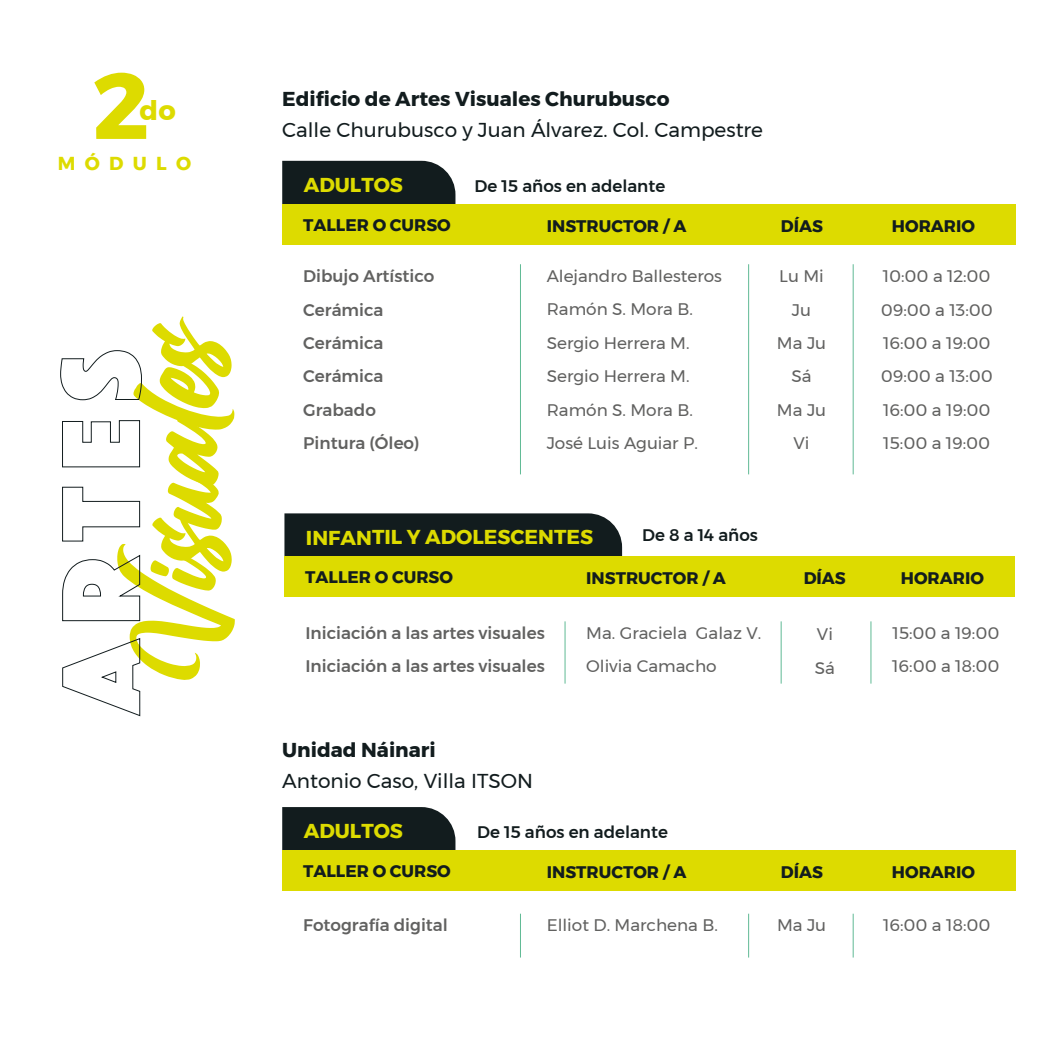
<style>
.page{position:relative;width:1050px;height:1050px;background:#fff}
.page>*{position:absolute;margin:0;border:0;box-sizing:border-box;transform-origin:0 0}
.t1{font:132.91px "Billion Dreams";color:#dddb00}
.t2{font:700 93.45px "Montserrat";color:#dddb00}
.t3{font:700 27.21px "Montserrat";color:#dddb00}
.t4{font:20.04px "Montserrat";color:#121c1e}
.t5{font:700 20.04px "Montserrat";color:#121c1e}
.t6{font:700 20.04px "Montserrat";color:#dddb00}
.t7{font:700 18.72px "Montserrat";letter-spacing:.5em;color:#dddb00}
.t8{font:16.71px/33.4px "Montserrat";color:#616160}
.t9{font:500 16.71px/33.4px "Montserrat";color:#616160}
.t10{font:700 16.71px "Montserrat";color:#121c1e}
.t11{font:500 16.71px "Montserrat";color:#121c1e}
</style>
<div class="page">
<svg style="left:62px;top:638px;width:79px;height:79px"></svg>
<svg style="left:62px;top:555px;width:79px;height:67px"></svg>
<svg style="left:62px;top:486px;width:79px;height:56px"></svg>
<svg style="left:62px;top:420px;width:78px;height:48px"></svg>
<svg style="left:60px;top:350px;width:82px;height:51px"></svg>
<div style="left:282px;top:161px;width:173px;height:43px;background:#121c1e"></div>
<hr style="left:520px;top:264px;width:1px;height:210px;background:#60ba95">
<hr style="left:748px;top:264px;width:1px;height:210px;background:#60ba95">
<hr style="left:853px;top:264px;width:1px;height:210px;background:#60ba95">
<div style="left:282px;top:204px;width:733px;height:40px;background:#dddb00"></div>
<div style="left:282px;top:807px;width:173px;height:43px;background:#121c1e"></div>
<div style="left:282px;top:850px;width:733px;height:41px;background:#dddb00"></div>
<div style="left:284px;top:513px;width:338px;height:44px;background:#121c1e"></div>
<div style="left:284px;top:557px;width:731px;height:40px;background:#dddb00"></div>
<hr style="left:520px;top:914px;width:1px;height:44px;background:#60ba95">
<hr style="left:748px;top:914px;width:1px;height:44px;background:#60ba95">
<hr style="left:853px;top:914px;width:1px;height:44px;background:#60ba95">
<hr style="left:565px;top:621px;width:1px;height:63px;background:#60ba95">
<hr style="left:781px;top:621px;width:1px;height:63px;background:#60ba95">
<hr style="left:871px;top:621px;width:1px;height:63px;background:#60ba95">
<h2 class="t2" style="left:93px;top:31px;width:58px">2</h2>
<h3 class="t3" style="left:140px;top:89px;width:38px">do</h3>
<p class="t7" style="left:58px;top:149px;width:135px">MÓDULO</p>
<h1 class="t1" style="left:81px;top:682px;width:378px;rotate:-90deg">Visuales</h1>
<p class="t5" style="left:282px;top:83px;width:389px">Edificio de Artes Visuales Churubusco</p>
<p class="t4" style="left:282px;top:115px;width:482px">Calle Churubusco y Juan Álvarez. Col. Campestre</p>
<p class="t6" style="left:304px;top:169px;width:101px">ADULTOS</p>
<p class="t11" style="left:475px;top:173px;width:192px">De 15 años en adelante</p>
<p class="t10" style="left:303px;top:211px;width:149px">TALLER O CURSO</p>
<p class="t10" style="left:547px;top:212px;width:141px">INSTRUCTOR / A</p>
<p class="t10" style="left:781px;top:213px;width:44px">DÍAS</p>
<p class="t10" style="left:892px;top:212px;width:85px">HORARIO</p>
<p class="t9" style="left:303px;top:259px;width:133px">Dibujo Artístico<br>Cerámica<br>Cerámica<br>Cerámica<br>Grabado<br>Pintura (Óleo)</p>
<p class="t8" style="left:547px;top:259px;width:177px">Alejandro Ballesteros<br>Ramón S. Mora B.<br>Sergio Herrera M.<br>Sergio Herrera M.<br>Ramón S. Mora B.<br>José Luis Aguiar P.</p>
<p class="t8" style="left:777px;top:259px;width:51px;text-align:center">Lu Mi<br>Ju<br>Ma Ju<br>Sá<br>Ma Ju<br>Vi</p>
<p class="t8" style="left:881px;top:259px;width:114px">10:00 a 12:00<br>09:00 a 13:00<br>16:00 a 19:00<br>09:00 a 13:00<br>16:00 a 19:00<br>15:00 a 19:00</p>
<p class="t6" style="left:306px;top:521px;width:289px">INFANTIL Y ADOLESCENTES</p>
<p class="t11" style="left:642px;top:522px;width:117px">De 8 a 14 años</p>
<p class="t10" style="left:305px;top:564px;width:149px">TALLER O CURSO</p>
<p class="t10" style="left:586px;top:565px;width:141px">INSTRUCTOR / A</p>
<p class="t10" style="left:804px;top:565px;width:44px">DÍAS</p>
<p class="t10" style="left:901px;top:565px;width:85px">HORARIO</p>
<p class="t9" style="left:305px;top:616px;width:241px">Iniciación a las artes visuales<br>Iniciación a las artes visuales</p>
<p class="t8" style="left:815px;top:617px;width:22px">Vi<br>Sá</p>
<p class="t8" style="left:892px;top:616px;width:109px">15:00 a 19:00<br>16:00 a 18:00</p>
<p class="t8" style="left:586px;top:616px;width:176px">Ma. Graciela Galaz V.<br>Olivia Camacho</p>
<p class="t5" style="left:282px;top:733px;width:155px">Unidad Náinari</p>
<p class="t4" style="left:282px;top:765px;width:252px">Antonio Caso, Villa ITSON</p>
<p class="t6" style="left:304px;top:815px;width:101px">ADULTOS</p>
<p class="t10" style="left:303px;top:857px;width:149px">TALLER O CURSO</p>
<p class="t10" style="left:547px;top:859px;width:141px">INSTRUCTOR / A</p>
<p class="t10" style="left:781px;top:859px;width:44px">DÍAS</p>
<p class="t10" style="left:892px;top:859px;width:85px">HORARIO</p>
<p class="t11" style="left:477px;top:819px;width:192px">De 15 años en adelante</p>
<p class="t9" style="left:303px;top:909px;width:146px">Fotografía digital</p>
<p class="t8" style="left:547px;top:908px;width:173px">Elliot D. Marchena B.</p>
<p class="t8" style="left:777px;top:908px;width:51px">Ma Ju</p>
<p class="t8" style="left:883px;top:908px;width:109px">16:00 a 18:00</p>
</div>
